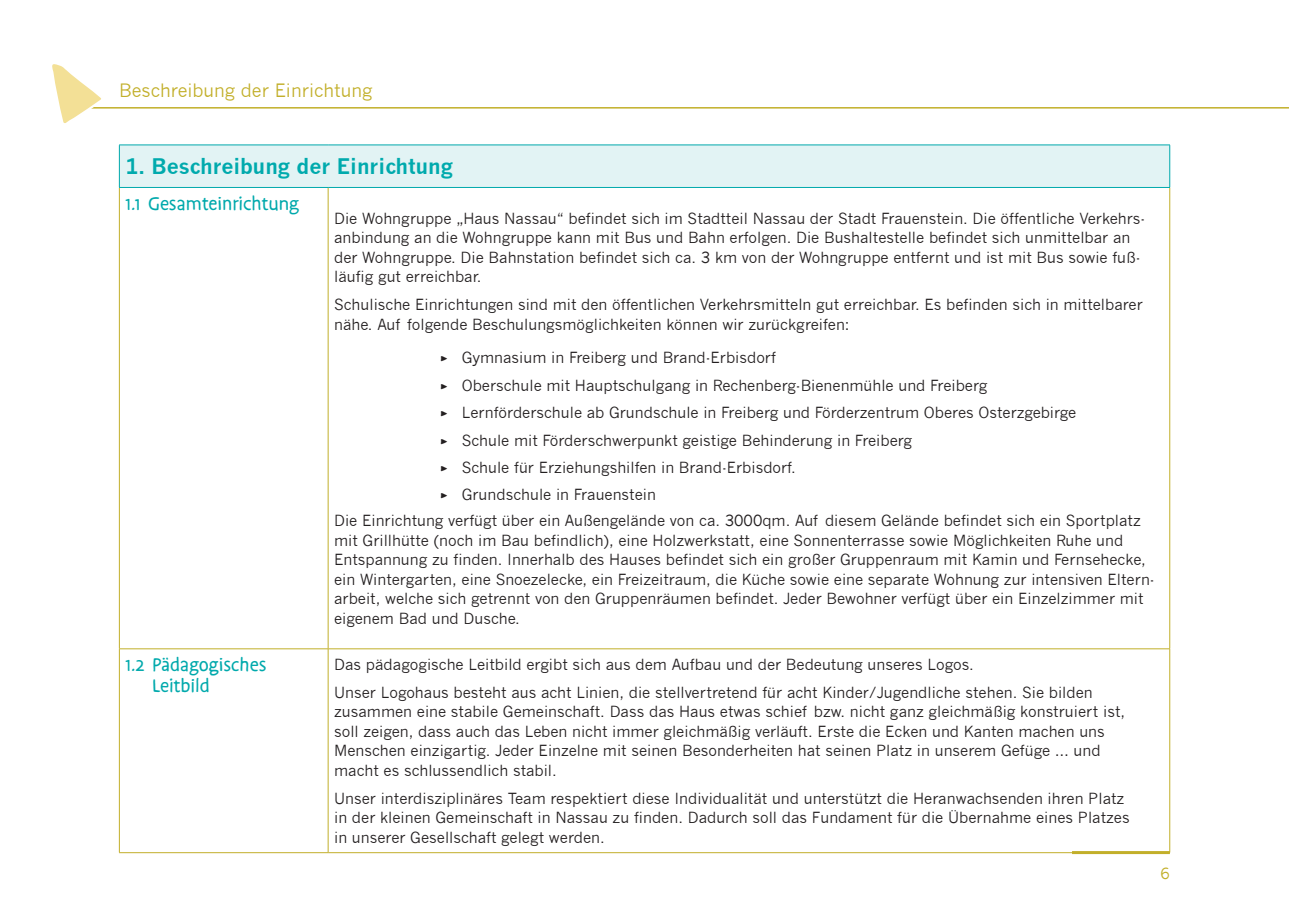
<style>
.page{position:relative;width:1289px;height:919px;background:#fff}
.page>*{position:absolute;margin:0;border:0;box-sizing:border-box;transform-origin:0 0}
.t1{font:21px/21px "Duper OT";color:#00a9ac}
.t2{font:700 21px "News Gothic";color:#00aaad}
.t3{font:18px "News Gothic";color:#c2af2a}
.t4{font:15px/19.5px "News Gothic";color:#231f20}
.t5{font:15px "News Gothic";color:#c2af2a}
.s1{font-family:"Duper OT"}
</style>
<div class="page">
<hr style="left:61px;top:107px;width:1227px;height:2px;background:#c2af2a">
<hr style="left:1071px;top:851px;width:98px;height:3px;background:#c2af2a">
<svg style="left:52px;top:64px;width:51px;height:59px"></svg>
<div style="left:119px;top:145px;width:1050px;height:42px;background:#e2f3f4"></div>
<hr style="left:119px;top:188px;width:1px;height:460px;background:#c2af2a">
<hr style="left:328px;top:188px;width:1px;height:460px;background:#c2af2a">
<hr style="left:1169px;top:188px;width:1px;height:460px;background:#c2af2a">
<hr style="left:119px;top:648px;width:209px;height:1px;background:#c2af2a">
<hr style="left:119px;top:649px;width:1px;height:203px;background:#c2af2a">
<hr style="left:328px;top:648px;width:841px;height:1px;background:#c2af2a">
<hr style="left:328px;top:649px;width:1px;height:203px;background:#c2af2a">
<hr style="left:1169px;top:649px;width:1px;height:203px;background:#c2af2a">
<hr style="left:119px;top:852px;width:209px;height:1px;background:#c2af2a">
<hr style="left:328px;top:852px;width:841px;height:1px;background:#c2af2a">
<hr style="left:119px;top:145px;width:209px;height:1px;background:#00a9ac">
<hr style="left:119px;top:145px;width:1px;height:42px;background:#00a9ac">
<hr style="left:328px;top:145px;width:841px;height:1px;background:#00a9ac">
<hr style="left:1169px;top:145px;width:1px;height:42px;background:#00a9ac">
<hr style="left:119px;top:187px;width:209px;height:1px;background:#00a9ac">
<hr style="left:328px;top:187px;width:841px;height:1px;background:#00a9ac">
<p class="t3" style="left:119px;top:80px;width:255px">Beschreibung der Einrichtung</p>
<h1 class="t2" style="left:125px;top:154px;width:329px">1. Beschreibung der Einrichtung</h1>
<h1 class="t1" style="left:125px;top:194px;width:175px">1.1 Gesamteinrichtung</h1>
<p class="t4" style="left:334px;top:208px;width:812px">Die Wohngruppe „Haus Nassau“ befindet sich im Stadtteil Nassau der Stadt Frauenstein. Die öffentliche Verkehrs&shy;anbindung an die Wohngruppe kann mit Bus und Bahn erfolgen. Die Bushaltestelle befindet sich unmittelbar an der Wohngruppe. Die Bahnstation befindet sich ca. 3 km von der Wohngruppe entfernt und ist mit Bus sowie fuß&shy;läufig gut erreichbar.</p>
<p class="t4" style="left:334px;top:295px;width:810px">Schulische Einrichtungen sind mit den öffentlichen Verkehrsmitteln gut erreichbar. Es befinden sich in mittelbarer nähe. Auf folgende Beschulungsmöglichkeiten können wir zurückgreifen:</p>
<p class="t4" style="left:440px;top:344px;width:637px;line-height:27.3px"><span class="s1">▶</span> Gymnasium in Freiberg und Brand-Erbisdorf<br><span class="s1">▶</span> Oberschule mit Hauptschulgang in Rechenberg-Bienenmühle und Freiberg<br><span class="s1">▶</span> Lernförderschule ab Grundschule in Freiberg und Förderzentrum Oberes Osterzgebirge <span class="s1">▶</span> Schule mit Förderschwerpunkt geistige Behinderung in Freiberg<br><span class="s1">▶</span> Schule für Erziehungshilfen in Brand-Erbisdorf.<br><span class="s1">▶</span> Grundschule in Frauenstein</p>
<p class="t4" style="left:334px;top:511px;width:822px">Die Einrichtung verfügt über ein Außengelände von ca. 3000qm. Auf diesem Gelände befindet sich ein Sportplatz mit Grillhütte (noch im Bau befindlich), eine Holzwerkstatt, eine Sonnenterrasse sowie Möglichkeiten Ruhe und Entspannung zu finden. Innerhalb des Hauses befindet sich ein großer Gruppenraum mit Kamin und Fernsehecke, ein Wintergarten, eine Snoezelecke, ein Freizeitraum, die Küche sowie eine separate Wohnung zur intensiven Eltern&shy;arbeit, welche sich getrennt von den Gruppenräumen befindet. Jeder Bewohner verfügt über ein Einzelzimmer mit eigenem Bad und Dusche.</p>
<h1 class="t1" style="left:152px;top:655px;width:116px;text-indent:-27px">1.2 Pädagogisches<br>Leitbild</h1>
<p class="t4" style="left:334px;top:650px;width:760px;line-height:28px">Das pädagogische Leitbild ergibt sich aus dem Aufbau und der Bedeutung unseres Logos.<br>Unser Logohaus besteht aus acht Linien, die stellvertretend für acht Kinder/Jugendliche stehen. Sie bilden</p>
<p class="t4" style="left:334px;top:702px;width:792px">zusammen eine stabile Gemeinschaft. Dass das Haus etwas schief bzw. nicht ganz gleichmäßig konstruiert ist, soll zeigen, dass auch das Leben nicht immer gleichmäßig verläuft. Erste die Ecken und Kanten machen uns Menschen einzigartig. Jeder Einzelne mit seinen Besonderheiten hat seinen Platz in unserem Gefüge … und macht es schlussendlich stabil.</p>
<p class="t4" style="left:334px;top:788px;width:797px">Unser interdisziplinäres Team respektiert diese Individualität und unterstützt die Heranwachsenden ihren Platz in der kleinen Gemeinschaft in Nassau zu finden. Dadurch soll das Fundament für die Übernahme eines Platzes in unserer Gesellschaft gelegt werden.</p>
<p class="t5" style="left:1160px;top:865px;width:11px">6</p>
</div>
